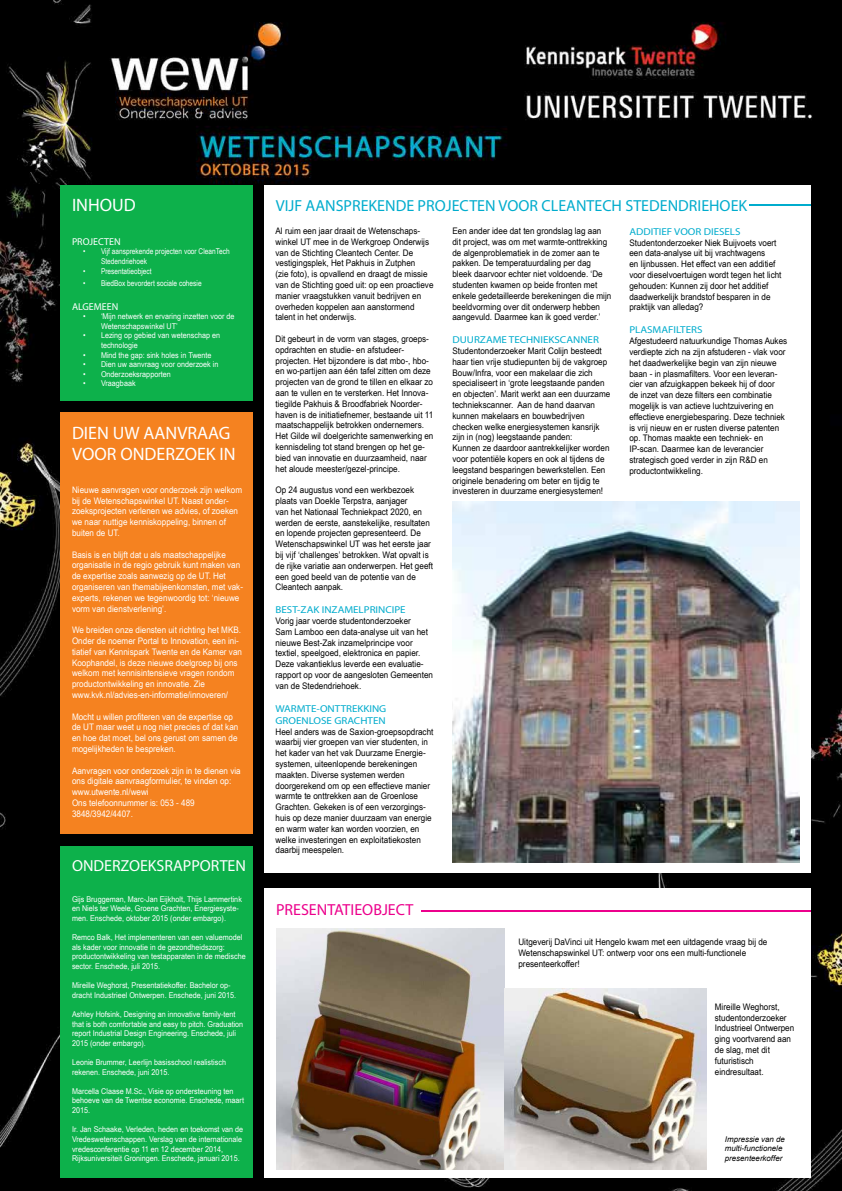
<style>
.page{position:relative;width:842px;height:1191px;background:#fff}
.page>*{position:absolute;margin:0;border:0;box-sizing:border-box;transform-origin:0 0}
.t1{font:18px/21.6px "Myriad Pro";color:#fff}
.t2{font:16px "Myriad Pro";color:#00accd}
.t3{font:16px "Myriad Pro";color:#fff}
.t4{font:16px "Myriad Pro";color:#ec008c}
.t5{font:10px/12px "Myriad Pro";color:#00accd;scale:1.1 1}
.t6{font:10px "Myriad Pro";color:#fff}
.t7{font:9px/10.8px "Arial Narrow";color:#000;scale:1.1 1}
.t8{font:9px/10.8px "Arial Narrow";color:#fff;scale:1.1 1}
.t9{font:8px/9.6px "Arial Narrow";color:#fff;scale:1.1 1}
.t10{font:8px/9.6px "Arial Narrow";color:#fff}
.t11{font:italic 7.9px/9.5px "Arial";color:#000}
</style>
<div class="page">
<img style="left:0;top:0;width:842px;height:1191px">
<div style="left:60px;top:412px;width:192px;height:421px;background:#f58220"></div>
<div style="left:60px;top:846px;width:192px;height:331px;background:#0db14b"></div>
<div style="left:60px;top:185px;width:192px;height:216px;background:#0db14b"></div>
<div style="left:264px;top:185px;width:547px;height:688px;background:#fff"></div>
<img style="left:452px;top:502px;width:347px;height:360px">
<div style="left:264px;top:888px;width:547px;height:289px;background:#fff"></div>
<img style="left:276px;top:928px;width:228px;height:241px">
<img style="left:505px;top:988px;width:202px;height:181px">
<hr style="left:749px;top:205px;width:62px;height:1px;background:#00accd">
<hr style="left:422px;top:910px;width:389px;height:1px;background:#ec008c">
<h1 class="t1" style="left:72px;top:194px;width:65px">INHOUD</h1>
<p class="t6" style="left:72px;top:235px;width:50px">PROJECTEN</p>
<p class="t10" style="left:101px;top:246px;width:130px;text-indent:-18px">• Vijf aansprekende projecten voor CleanTech<br>Stedendriehoek</p>
<p class="t10" style="left:83px;top:265px;width:70px">• Presentatieobject</p>
<p class="t10" style="left:83px;top:277px;width:120px">• BiedBox bevordert sociale cohesie</p>
<p class="t6" style="left:72px;top:300px;width:48px">ALGEMEEN</p>
<p class="t9" style="left:101px;top:311px;width:123px;text-indent:-18px">• ‘Mijn netwerk en ervaring inzetten voor de<br>Wetenschapswinkel UT’</p>
<p class="t9" style="left:101px;top:330px;width:110px;text-indent:-18px">• Lezing op gebied van wetenschap en technologie</p>
<p class="t9" style="left:83px;top:349px;width:118px">• Mind the gap: sink holes in Twente</p>
<p class="t9" style="left:83px;top:359px;width:125px">• Dien uw aanvraag voor onderzoek in</p>
<p class="t9" style="left:83px;top:369px;width:81px">• Onderzoeksrapporten</p>
<p class="t9" style="left:83px;top:378px;width:49px">• Vraagbaak</p>
<h1 class="t1" style="left:72px;top:421px;width:165px">DIEN UW AANVRAAG<br>VOOR ONDERZOEK IN</h1>
<p class="t8" style="left:72px;top:484px;width:156px">Nieuwe aanvragen voor onderzoek zijn welkom bij de Wetenschapswinkel UT. Naast onder&shy;zoeksprojecten verlenen we advies, of zoeken we naar nuttige kenniskoppeling, binnen of buiten de UT.</p>
<p class="t8" style="left:72px;top:548px;width:157px">Basis is en blijft dat u als maatschappelijke organisatie in de regio gebruik kunt maken van de expertise zoals aanwezig op de UT. Het organiseren van themabijeenkomsten, met vak&shy;experts, rekenen we tegenwoordig tot: ‘nieuwe vorm van dienstverlening’.</p>
<p class="t8" style="left:72px;top:624px;width:156px">We breiden onze diensten uit richting het MKB.<br>Onder de noemer Portal to Innovation, een ini&shy;tiatief van Kennispark Twente en de Kamer van Koophandel, is deze nieuwe doelgroep bij ons welkom met kennisintensieve vragen rondom productontwikkeling en innovatie. Zie www.kvk.nl/advies-en-informatie/innoveren/</p>
<p class="t8" style="left:72px;top:710px;width:153px">Mocht u willen profiteren van de expertise op de UT maar weet u nog niet precies of dat kan en hoe dat moet, bel ons gerust om samen de mogelijkheden te bespreken.</p>
<p class="t8" style="left:72px;top:764px;width:155px">Aanvragen voor onderzoek zijn in te dienen via ons digitale aanvraagformulier, te vinden op: www.utwente.nl/wewi<br>Ons telefoonnummer is: 053 - 489<br>3848/3942/4407.</p>
<h2 class="t3" style="left:72px;top:855px;width:175px">ONDERZOEKSRAPPORTEN</h2>
<p class="t9" style="left:72px;top:894px;width:156px">Gijs Bruggeman, Marc-Jan Eijkholt, Thijs Lammertink en Niels ter Weele, Groene Grachten, Energiesyste&shy;men. Enschede, oktober 2015 (onder embargo).</p>
<p class="t9" style="left:72px;top:932px;width:159px">Remco Balk, Het implementeren van een valuemodel als kader voor innovatie in de gezondheidszorg: productontwikkeling van testapparaten in de medische sector. Enschede, juli 2015.</p>
<p class="t9" style="left:72px;top:980px;width:151px">Mireille Weghorst, Presentatiekoffer. Bachelor op&shy;dracht Industrieel Ontwerpen. Enschede, juni 2015.</p>
<p class="t9" style="left:72px;top:1009px;width:157px">Ashley Hofsink, Designing an innovative family-tent that is both comfortable and easy to pitch. Graduation report Industrial Design Engineering. Enschede, juli 2015 (onder embargo).</p>
<p class="t9" style="left:72px;top:1057px;width:141px">Leonie Brummer, Leerlijn basisschool realistisch rekenen. Enschede, juni 2015.</p>
<p class="t9" style="left:72px;top:1086px;width:158px">Marcella Claase M.Sc., Visie op ondersteuning ten behoeve van de Twentse economie. Enschede, maart<br>2015.</p>
<p class="t9" style="left:72px;top:1124px;width:157px">Ir. Jan Schaake, Verleden, heden en toekomst van de Vredeswetenschappen. Verslag van de internationale vredesconferentie op 11 en 12 december 2014, Rijksuniversiteit Groningen. Enschede, januari 2015.</p>
<h2 class="t2" style="left:276px;top:196px;width:473px">VIJF AANSPREKENDE PROJECTEN VOOR CLEANTECH STEDENDRIEHOEK</h2>
<p class="t7" style="left:276px;top:225px;width:145px">Al ruim een jaar draait de Wetenschaps&shy;winkel UT mee in de Werkgroep Onderwijs van de Stichting Cleantech Center. De vestigingsplek, Het Pakhuis in Zutphen<br>(zie foto), is opvallend en draagt de missie van de Stichting goed uit: op een proactieve manier vraagstukken vanuit bedrijven en overheden koppelen aan aanstormend talent in het onderwijs.</p>
<p class="t7" style="left:276px;top:333px;width:145px">Dit gebeurt in de vorm van stages, groeps&shy;opdrachten en studie- en afstudeer&shy;projecten. Het bijzondere is dat mbo-, hbo&shy;en wo-partijen aan één tafel zitten om deze projecten van de grond te tillen en elkaar zo aan te vullen en te versterken. Het Innova&shy;tiegilde Pakhuis &amp; Broodfabriek Noorder&shy;haven is de initiatiefnemer, bestaande uit 11 maatschappelijk betrokken ondernemers.<br>Het Gilde wil doelgerichte samenwerking en kennisdeling tot stand brengen op het ge&shy;bied van innovatie en duurzaamheid, naar het aloude meester/gezel-principe.</p>
<p class="t7" style="left:276px;top:484px;width:145px">Op 24 augustus vond een werkbezoek plaats van Doekle Terpstra, aanjager<br>van het Nationaal Techniekpact 2020, en werden de eerste, aanstekelijke, resultaten en lopende projecten gepresenteerd. De Wetenschapswinkel UT was het eerste jaar bij vijf ‘challenges’ betrokken. Wat opvalt is de rijke variatie aan onderwerpen. Het geeft een goed beeld van de potentie van de Cleantech aanpak.</p>
<p class="t5" style="left:276px;top:604px;width:120px">BEST-ZAK INZAMELPRINCIPE</p>
<p class="t7" style="left:276px;top:615px;width:145px">Vorig jaar voerde studentonderzoeker<br>Sam Lamboo een data-analyse uit van het nieuwe Best-Zak inzamelprincipe voor textiel, speelgoed, elektronica en papier.<br>Deze vakantieklus leverde een evaluatie&shy;rapport op voor de aangesloten Gemeenten van de Stedendriehoek.</p>
<p class="t5" style="left:276px;top:702px;width:102px">WARMTE-ONTTREKKING<br>GROENLOSE GRACHTEN</p>
<p class="t7" style="left:276px;top:725px;width:145px">Heel anders was de Saxion-groepsopdracht waarbij vier groepen van vier studenten, in het kader van het vak Duurzame Energie&shy;systemen, uiteenlopende berekeningen maakten. Diverse systemen werden doorgerekend om op een effectieve manier warmte te onttrekken aan de Groenlose Grachten. Gekeken is of een verzorgings&shy;huis op deze manier duurzaam van energie en warm water kan worden voorzien, en welke investeringen en exploitatiekosten daarbij meespelen.</p>
<p class="t7" style="left:452px;top:225px;width:146px">Een ander idee dat ten grondslag lag aan dit project, was om met warmte-onttrekking de algenproblematiek in de zomer aan te pakken. De temperatuurdaling per dag bleek daarvoor echter niet voldoende. ‘De studenten kwamen op beide fronten met enkele gedetailleerde berekeningen die mijn beeldvorming over dit onderwerp hebben aangevuld. Daarmee kan ik goed verder.’</p>
<p class="t5" style="left:452px;top:334px;width:135px">DUURZAME TECHNIEKSCANNER</p>
<p class="t7" style="left:452px;top:345px;width:145px">Studentonderzoeker Marit Colijn besteedt haar tien vrije studiepunten bij de vakgroep Bouw/Infra, voor een makelaar die zich specialiseert in ‘grote leegstaande panden en objecten’. Marit werkt aan een duurzame techniekscanner. Aan de hand daarvan kunnen makelaars en bouwbedrijven checken welke energiesystemen kansrijk zijn in (nog) leegstaande panden:<br>Kunnen ze daardoor aantrekkelijker worden voor potentiële kopers en ook al tijdens de leegstand besparingen bewerkstellen. Een originele benadering om beter en tijdig te investeren in duurzame energiesystemen!</p>
<p class="t5" style="left:629px;top:225px;width:103px">ADDITIEF VOOR DIESELS</p>
<p class="t7" style="left:629px;top:237px;width:140px">Studentonderzoeker Niek Buijvoets voert een data-analyse uit bij vrachtwagens<br>en lijnbussen. Het effect van een additief voor dieselvoertuigen wordt tegen het licht gehouden: Kunnen zij door het additief daadwerkelijk brandstof besparen in de praktijk van alledag?</p>
<p class="t5" style="left:629px;top:324px;width:68px">PLASMAFILTERS</p>
<p class="t7" style="left:629px;top:335px;width:145px">Afgestudeerd natuurkundige Thomas Aukes verdiepte zich na zijn afstuderen - vlak voor het daadwerkelijke begin van zijn nieuwe baan - in plasmafilters. Voor een leveran&shy;cier van afzuigkappen bekeek hij of door<br>de inzet van deze filters een combinatie mogelijk is van actieve luchtzuivering en effectieve energiebesparing. Deze techniek is vrij nieuw en er rusten diverse patenten op. Thomas maakte een techniek- en IP-scan. Daarmee kan de leverancier strategisch goed verder in zijn R&amp;D en productontwikkeling.</p>
<h2 class="t4" style="left:276px;top:899px;width:139px">PRESENTATIEOBJECT</h2>
<p class="t7" style="left:518px;top:936px;width:228px">Uitgeverij DaVinci uit Hengelo kwam met een uitdagende vraag bij de<br>Wetenschapswinkel UT: ontwerp voor ons een multi-functionele presenteerkoffer!</p>
<p class="t7" style="left:715px;top:1000px;width:74px">Mireille Weghorst, studentonderzoeker<br>Industrieel Ontwerpen ging voortvarend aan de slag, met dit futuristisch eindresultaat.</p>
<p class="t11" style="left:725px;top:1134px;width:62px">Impressie van de multi-functionele presenteerkoffer</p>
</div>
